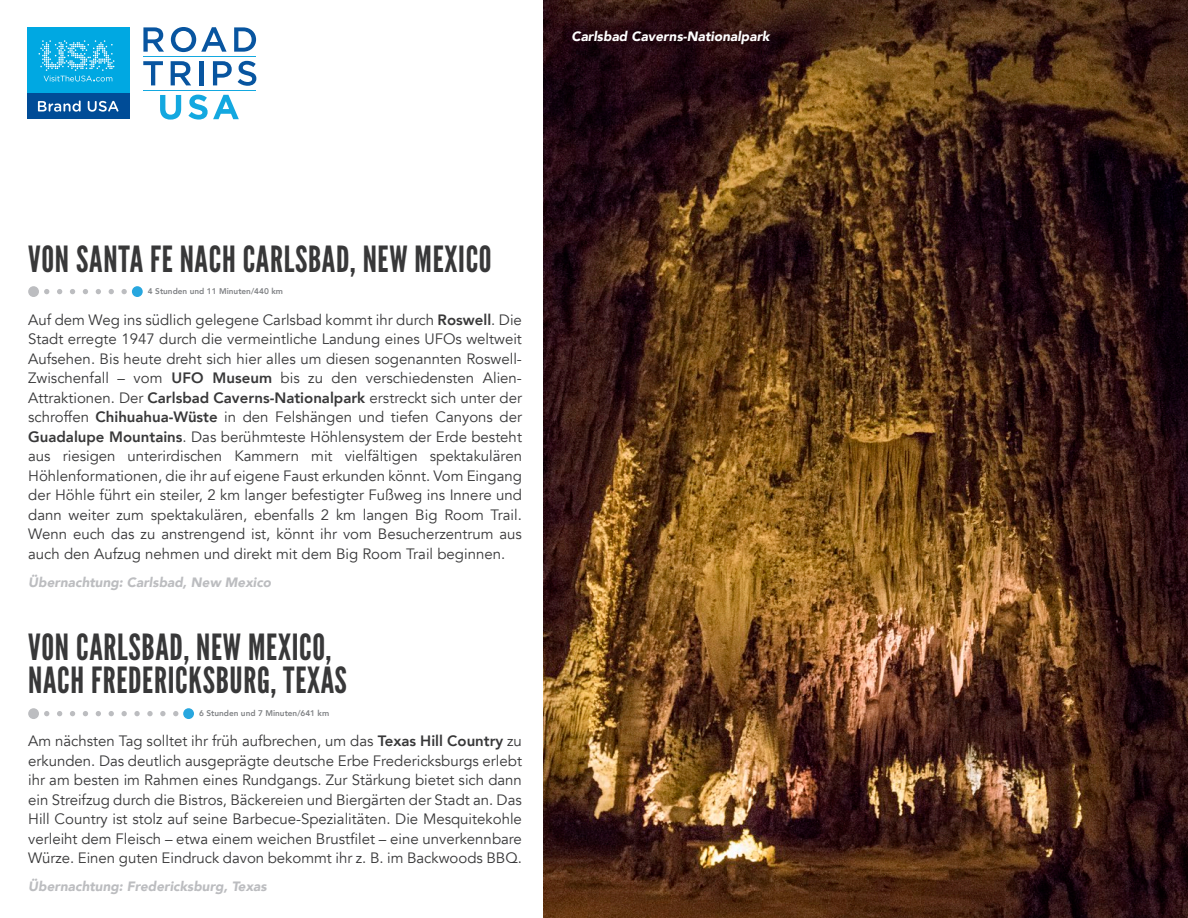
<style>
.page{position:relative;width:1188px;height:918px;background:#fff}
.page>*{position:absolute;margin:0;border:0;box-sizing:border-box;transform-origin:0 0}
.t1{font:36px/33px "League Gothic";letter-spacing:.02em;color:#383839}
.t2{font:15px/19.5px "Avenir";color:#383839;text-align:justify}
.t3{font:italic 900 13.5px "Avenir";color:#bcbdc0}
.t4{font:italic 900 13.5px "Avenir";color:#fff}
.t5{font:800 8.25px "Avenir";color:#808285}
.s1{font-weight:800}
</style>
<div class="page">
<img style="left:543px;top:0;width:645px;height:918px">
<svg style="left:44px;top:289px;width:88px;height:5px"></svg>
<div style="left:28px;top:286px;width:11px;height:11px;background:#bcbdc0;border-radius:50%"></div>
<div style="left:132px;top:286px;width:11px;height:11px;background:#28a7df;border-radius:50%"></div>
<svg style="left:44px;top:711px;width:135px;height:5px"></svg>
<div style="left:28px;top:708px;width:11px;height:11px;background:#bcbdc0;border-radius:50%"></div>
<div style="left:183px;top:708px;width:11px;height:11px;background:#28a7df;border-radius:50%"></div>
<div style="left:27px;top:27px;width:102px;height:92px;background:#00a8e2"></div>
<div style="left:27px;top:93px;width:102px;height:26px;background:#004c97"></div>
<svg style="left:38px;top:101px;width:43px;height:11px"></svg>
<svg style="left:88px;top:101px;width:30px;height:11px"></svg>
<svg style="left:39px;top:40px;width:75px;height:41px"></svg>
<svg style="left:143px;top:27px;width:21px;height:25px"></svg>
<svg style="left:171px;top:27px;width:56px;height:25px"></svg>
<svg style="left:234px;top:27px;width:22px;height:25px"></svg>
<svg style="left:143px;top:61px;width:20px;height:24px"></svg>
<svg style="left:171px;top:61px;width:20px;height:24px"></svg>
<hr style="left:199px;top:61px;width:4px;height:24px;background:#0855a0">
<svg style="left:213px;top:61px;width:19px;height:24px"></svg>
<svg style="left:238px;top:61px;width:18px;height:25px"></svg>
<svg style="left:160px;top:95px;width:21px;height:25px"></svg>
<svg style="left:188px;top:95px;width:51px;height:25px"></svg>
<hr style="left:143px;top:90px;width:113px;height:1px;background:#13a8e0">
<hr style="left:143px;top:56px;width:113px;height:1px;background:#13a8e0">
<p class="t4" style="left:571px;top:25px;width:200px">Carlsbad Caverns-Nationalpark</p>
<p class="t1" style="left:28px;top:242px;width:465px">VON SANTA FE NACH CARLSBAD, NEW MEXICO</p>
<p class="t2" style="left:28px;top:310px;width:495px">Auf dem Weg ins südlich gelegene Carlsbad kommt ihr durch <span class="s1">Roswell</span>. Die Stadt erregte 1947 durch die vermeintliche Landung eines UFOs weltweit Aufsehen. Bis heute dreht sich hier alles um diesen sogenannten Roswell-Zwischenfall – vom <span class="s1">UFO Museum</span> bis zu den verschiedensten Alien-Attraktionen. Der <span class="s1">Carlsbad Caverns-Nationalpark</span> erstreckt sich unter der schroffen <span class="s1">Chihuahua-Wüste</span> in den Felshängen und tiefen Canyons der <span class="s1">Guadalupe Mountains</span>. Das berühmteste Höhlensystem der Erde besteht aus riesigen unterirdischen Kammern mit vielfältigen spektakulären Höhlenformationen, die ihr auf eigene Faust erkunden könnt. Vom Eingang der Höhle führt ein steiler, 2 km langer befestigter Fußweg ins Innere und dann weiter zum spektakulären, ebenfalls 2 km langen Big Room Trail.<br>Wenn euch das zu anstrengend ist, könnt ihr vom Besucherzentrum aus auch den Aufzug nehmen und direkt mit dem Big Room Trail beginnen.</p>
<p class="t3" style="left:28px;top:571px;width:244px">Übernachtung: Carlsbad, New Mexico</p>
<p class="t5" style="left:148px;top:285px;width:137px">4 Stunden und 11 Minuten/440 km</p>
<p class="t1" style="left:28px;top:631px;width:320px">VON CARLSBAD, NEW MEXICO,<br>NACH FREDERICKSBURG, TEXAS</p>
<p class="t2" style="left:28px;top:732px;width:495px">Am nächsten Tag solltet ihr früh aufbrechen, um das <span class="s1">Texas Hill Country</span> zu erkunden. Das deutlich ausgeprägte deutsche Erbe Fredericksburgs erlebt ihr am besten im Rahmen eines Rundgangs. Zur Stärkung bietet sich dann ein Streifzug durch die Bistros, Bäckereien und Biergärten der Stadt an. Das Hill Country ist stolz auf seine Barbecue-Spezialitäten. Die Mesquitekohle verleiht dem Fleisch – etwa einem weichen Brustfilet – eine unverkennbare Würze. Einen guten Eindruck davon bekommt ihr z. B. im Backwoods BBQ.</p>
<p class="t3" style="left:28px;top:875px;width:240px">Übernachtung: Fredericksburg, Texas</p>
<p class="t5" style="left:199px;top:707px;width:132px">6 Stunden und 7 Minuten/641 km</p>
</div>
